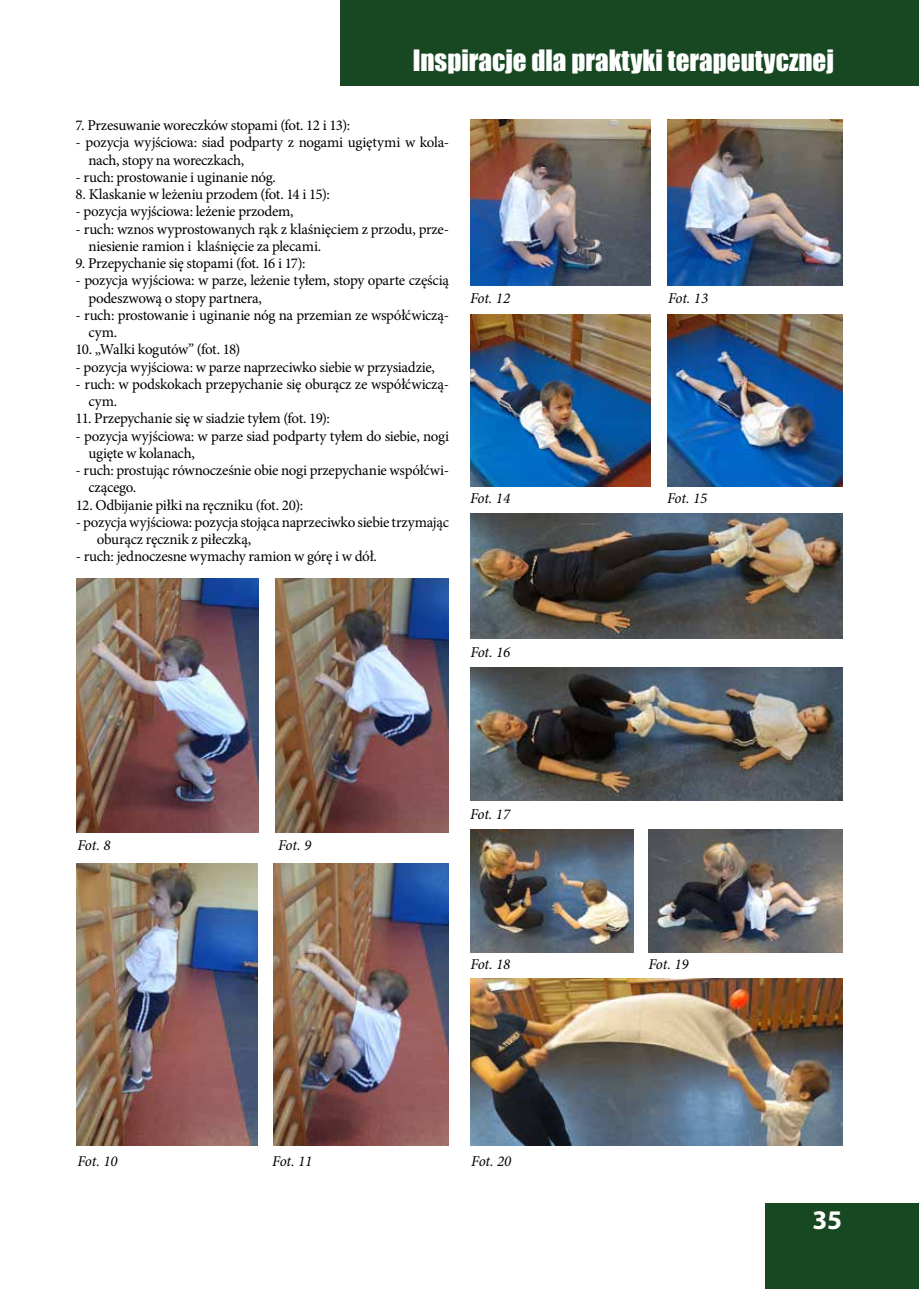
<style>
.page{position:relative;width:919px;height:1289px;background:#fff}
.page>*{position:absolute;margin:0;border:0;box-sizing:border-box;transform-origin:0 0}
.t1{font:27px "Impact";color:#fff}
.t2{font:700 27px "Myriad Pro";color:#fff}
.t3{font:15px/17.2px "Minion Pro";letter-spacing:-.02em;color:#000}
.t4{font:italic 15px "Minion Pro";letter-spacing:-.01em;color:#000}
</style>
<div class="page">
<div style="left:765px;top:1203px;width:153px;height:85px;background:#174821"></div>
<div style="left:340px;top:0;width:578px;height:85px;background:#174821"></div>
<img style="left:77px;top:863px;width:180px;height:282px">
<img style="left:273px;top:863px;width:176px;height:282px">
<img style="left:77px;top:578px;width:181px;height:254px">
<img style="left:470px;top:119px;width:180px;height:166px">
<img style="left:275px;top:578px;width:174px;height:254px">
<img style="left:667px;top:119px;width:175px;height:166px">
<img style="left:470px;top:314px;width:180px;height:172px">
<img style="left:667px;top:314px;width:175px;height:172px">
<img style="left:470px;top:667px;width:372px;height:133px">
<img style="left:470px;top:513px;width:372px;height:126px">
<img style="left:648px;top:829px;width:194px;height:123px">
<img style="left:470px;top:829px;width:163px;height:123px">
<img style="left:470px;top:978px;width:372px;height:167px">
<h1 class="t1" style="left:412px;top:40px;width:423px">Inspiracje dla praktyki terapeutycznej</h1>
<p class="t3" style="left:76px;top:117px;width:276px">7. Przesuwanie woreczków stopami (fot. 12 i 13):</p>
<p class="t3" style="left:88px;top:134px;width:362px;text-indent:-13px">- pozycja wyjściowa: siad podparty z nogami ugiętymi w kola&shy;nach, stopy na woreczkach,</p>
<p class="t3" style="left:76px;top:168px;width:202px">- ruch: prostowanie i uginanie nóg.</p>
<p class="t3" style="left:76px;top:186px;width:256px">8. Klaskanie w leżeniu przodem (fot. 14 i 15):</p>
<p class="t3" style="left:76px;top:203px;width:219px">- pozycja wyjściowa: leżenie przodem,</p>
<p class="t3" style="left:88px;top:220px;width:362px;text-indent:-13px">- ruch: wznos wyprostowanych rąk z klaśnięciem z przodu, prze&shy;niesienie ramion i klaśnięcie za plecami.</p>
<p class="t3" style="left:76px;top:255px;width:231px">9. Przepychanie się stopami (fot. 16 i 17):</p>
<p class="t3" style="left:88px;top:272px;width:362px;text-indent:-13px">- pozycja wyjściowa: w parze, leżenie tyłem, stopy oparte częścią podeszwową o stopy partnera,</p>
<p class="t3" style="left:88px;top:306px;width:362px;text-indent:-13px">- ruch: prostowanie i uginanie nóg na przemian ze współćwiczą&shy;cym.</p>
<p class="t3" style="left:76px;top:341px;width:166px">10. „Walki kogutów” (fot. 18)</p>
<p class="t3" style="left:76px;top:358px;width:361px">- pozycja wyjściowa: w parze naprzeciwko siebie w przysiadzie,</p>
<p class="t3" style="left:88px;top:375px;width:362px;text-indent:-13px">- ruch: w podskokach przepychanie się oburącz ze współćwiczą&shy;cym.</p>
<p class="t3" style="left:76px;top:410px;width:256px">11. Przepychanie się w siadzie tyłem (fot. 19):</p>
<p class="t3" style="left:88px;top:427px;width:362px;text-indent:-13px">- pozycja wyjściowa: w parze siad podparty tyłem do siebie, nogi ugięte w kolanach,</p>
<p class="t3" style="left:88px;top:462px;width:362px;text-indent:-13px">- ruch: prostując równocześnie obie nogi przepychanie współćwi&shy;czącego.</p>
<p class="t3" style="left:76px;top:496px;width:229px">12. Odbijanie piłki na ręczniku (fot. 20):</p>
<p class="t3" style="left:97px;top:513px;width:353px;text-indent:-21px">- pozycja wyjściowa: pozycja stojąca naprzeciwko siebie trzymając oburącz ręcznik z piłeczką,</p>
<p class="t3" style="left:76px;top:548px;width:303px">- ruch: jednoczesne wymachy ramion w górę i w dół.</p>
<p class="t4" style="left:470px;top:288px;width:42px">Fot. 12</p>
<p class="t4" style="left:470px;top:487px;width:42px">Fot. 14</p>
<p class="t4" style="left:470px;top:641px;width:42px">Fot. 16</p>
<p class="t4" style="left:668px;top:288px;width:42px">Fot. 13</p>
<p class="t4" style="left:667px;top:487px;width:42px">Fot. 15</p>
<p class="t4" style="left:78px;top:834px;width:34px">Fot. 8</p>
<p class="t4" style="left:278px;top:834px;width:34px">Fot. 9</p>
<p class="t4" style="left:470px;top:803px;width:42px">Fot. 17</p>
<p class="t4" style="left:470px;top:953px;width:42px">Fot. 18</p>
<p class="t4" style="left:648px;top:953px;width:42px">Fot. 19</p>
<p class="t4" style="left:78px;top:1150px;width:42px">Fot. 10</p>
<p class="t4" style="left:272px;top:1150px;width:42px">Fot. 11</p>
<p class="t4" style="left:471px;top:1150px;width:42px">Fot. 20</p>
<h1 class="t2" style="left:812px;top:1202px;width:31px">35</h1>
</div>
